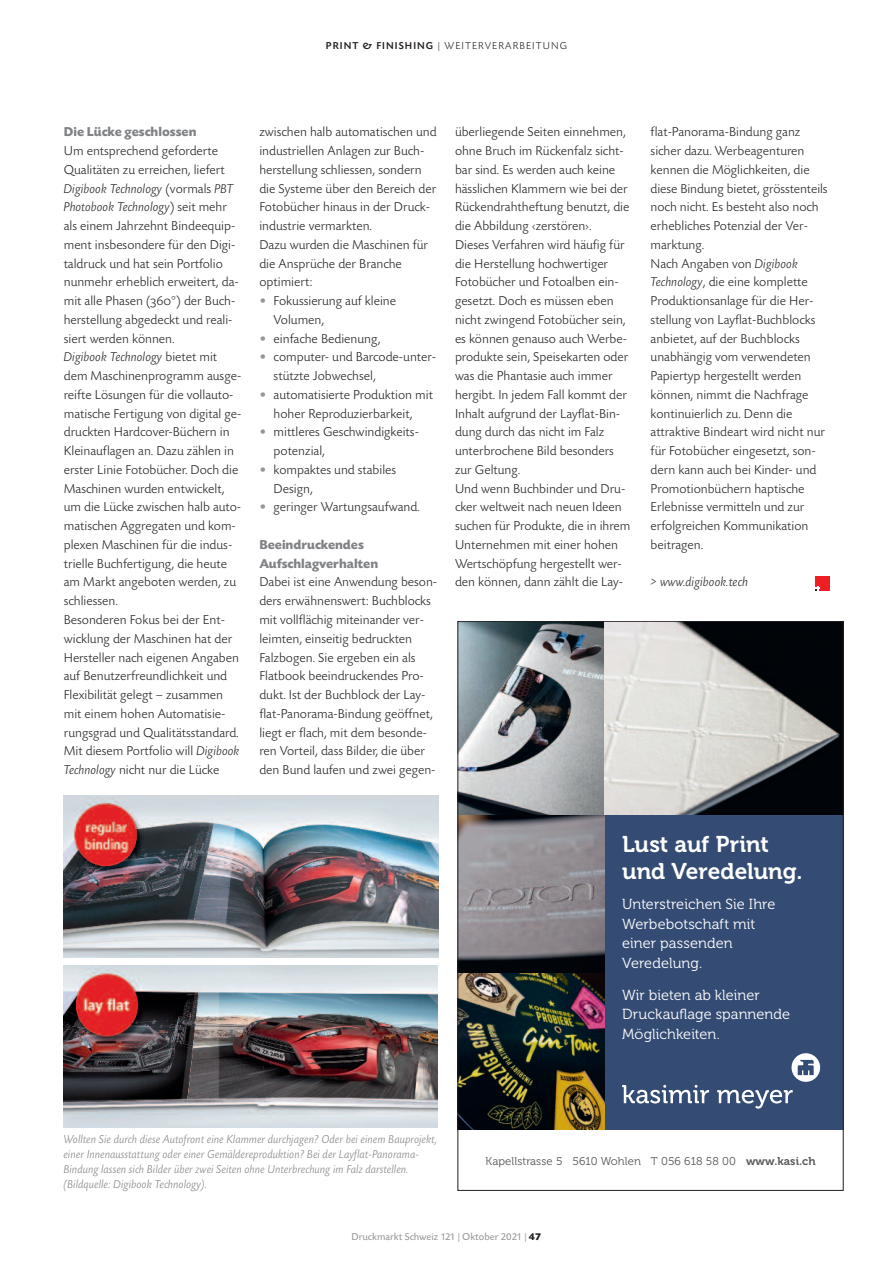
<style>
.page{position:relative;width:893px;height:1263px;background:#fff}
.page>*{position:absolute;margin:0;border:0;box-sizing:border-box;transform-origin:0 0}
.t1{font:22.65px/27.2px "Museo 700";color:#fff}
.t2{font:14.55px/19.5px "Museo 300";letter-spacing:.005em;color:#fff}
.t3{font:300 13.5px/18.8px "Today SB";color:#231f20}
.t4{font:700 13.5px/18.8px "Today SB";color:#808285}
.t5{font:italic 300 13.5px "Today SB";color:#231f20}
.t6{font:300 13.5px/18.8px "Today SB";color:#939598}
.t7{font:italic 300 12px/15px "Today SB";color:#808285}
.t8{font:11.4px "Museo 300";letter-spacing:.01em;color:#57585a}
.t9{font:10.5px "Today SB";color:#939598}
.t10{font:300 10.5px "Today SB";letter-spacing:.1em;color:#231f20}
.s1{font-weight:500}
.s2{font-style:italic}
.s3{font-family:"Today SB Caps Lig";font-weight:400}
.s4{font-family:"Museo 700"}
.s5{font-weight:700;color:#231f20}
</style>
<div class="page">
<img style="left:64px;top:796px;width:374px;height:161px">
<div style="left:458px;top:621px;width:385px;height:509px;background:#344c74"></div>
<svg style="left:717px;top:1090px;width:76px;height:19px"></svg>
<svg style="left:622px;top:1085px;width:87px;height:18px"></svg>
<svg style="left:791px;top:1053px;width:29px;height:29px"></svg>
<img style="left:460px;top:623px;width:381px;height:192px">
<img style="left:460px;top:815px;width:145px;height:315px">
<img style="left:64px;top:966px;width:374px;height:161px">
<div style="left:815px;top:576px;width:14px;height:15px;background:#ee1e24"></div>
<svg style="left:815px;top:586px;width:5px;height:5px"></svg>
<p class="t10" style="left:326px;top:40px;width:243px"><span class="s1">PRINT &amp; FINISHING</span> | WEITERVERARBEITUNG</p>
<p class="t4" style="left:64px;top:122px;width:134px">Die Lücke geschlossen</p>
<p class="t3" style="left:64px;top:141px;width:179px">Um entsprechend geforderte<br>Qualitäten zu erreichen, liefert<br><span class="s2">Digibook Technology</span> (vormals <span class="s2">PBT<br>Photobook Technology</span>) seit mehr als einem Jahrzehnt Bindeequip&shy;ment insbesondere für den Digi&shy;taldruck und hat sein Portfolio nunmehr erheblich erweitert, da&shy;mit alle Phasen (<span class="s3">360</span>°) der Buch&shy;herstellung abgedeckt und reali&shy;siert werden können.<br><span class="s2">Digibook Technology</span> bietet mit dem Maschinenprogramm ausge&shy;reifte Lösungen für die vollauto&shy;matische Fertigung von digital ge&shy;druckten Hardcover-Büchern in<br>Kleinauflagen an. Dazu zählen in erster Linie Fotobücher. Doch die<br>Maschinen wurden entwickelt, um die Lücke zwischen halb auto&shy;matischen Aggregaten und kom&shy;plexen Maschinen für die indus&shy;trielle Buchfertigung, die heute am Markt angeboten werden, zu schliessen.<br>Besonderen Fokus bei der Ent&shy;wicklung der Maschinen hat der<br>Hersteller nach eigenen Angaben auf Benutzerfreundlichkeit und<br>Flexibilität gelegt – zusammen mit einem hohen Automatisie&shy;rungsgrad und Qualitätsstandard.<br>Mit diesem Portfolio will <span class="s2">Digibook<br>Technology</span> nicht nur die Lücke</p>
<p class="t3" style="left:259px;top:122px;width:179px">zwischen halb automatischen und</p>
<p class="t3" style="left:259px;top:141px;width:166px">industriellen Anlagen zur Buch-</p>
<p class="t3" style="left:259px;top:160px;width:164px">herstellung schliessen, sondern</p>
<p class="t3" style="left:259px;top:179px;width:178px">die Systeme über den Bereich der</p>
<p class="t3" style="left:259px;top:197px;width:172px">Fotobücher hinaus in der Druck-</p>
<p class="t3" style="left:259px;top:216px;width:114px">industrie vermarkten.</p>
<p class="t3" style="left:259px;top:235px;width:170px">Dazu wurden die Maschinen für</p>
<p class="t3" style="left:259px;top:254px;width:144px">die Ansprüche der Branche</p>
<p class="t3" style="left:259px;top:272px;width:54px">optimiert:</p>
<p class="t3" style="left:274px;top:291px;width:124px">Fokussierung auf kleine</p>
<p class="t3" style="left:274px;top:310px;width:52px">Volumen,</p>
<p class="t3" style="left:274px;top:329px;width:108px">einfache Bedienung,</p>
<p class="t3" style="left:274px;top:347px;width:164px">computer- und Barcode-unter-</p>
<p class="t3" style="left:274px;top:366px;width:104px">stützte Jobwechsel,</p>
<p class="t3" style="left:274px;top:385px;width:161px">automatisierte Produktion mit</p>
<p class="t3" style="left:274px;top:404px;width:140px">hoher Reproduzierbarkeit,</p>
<p class="t3" style="left:274px;top:422px;width:147px">mittleres Geschwindigkeits-</p>
<p class="t3" style="left:274px;top:441px;width:53px">potenzial,</p>
<p class="t3" style="left:274px;top:460px;width:124px">kompaktes und stabiles</p>
<p class="t3" style="left:274px;top:479px;width:41px">Design,</p>
<p class="t3" style="left:274px;top:497px;width:148px">geringer Wartungsaufwand.</p>
<p class="t4" style="left:259px;top:535px;width:120px">Beeindruckendes<br>Aufschlagverhalten</p>
<p class="t3" style="left:259px;top:572px;width:179px">Dabei ist eine Anwendung beson&shy;ders erwähnenswert: Buchblocks mit vollflächig miteinander ver&shy;leimten, einseitig bedruckten<br>Falzbogen. Sie ergeben ein als<br>Flatbook beeindruckendes Pro&shy;dukt. Ist der Buchblock der Lay&shy;flat-Panorama-Bindung geöffnet, liegt er flach, mit dem besonde&shy;ren Vorteil, dass Bilder, die über den Bund laufen und zwei gegen-</p>
<p class="t6" style="left:259px;top:291px;width:8px">•</p>
<p class="t6" style="left:259px;top:328px;width:8px">• •</p>
<p class="t6" style="left:259px;top:385px;width:8px">•</p>
<p class="t6" style="left:259px;top:422px;width:8px">•</p>
<p class="t6" style="left:259px;top:460px;width:8px">•</p>
<p class="t6" style="left:259px;top:497px;width:8px">•</p>
<p class="t3" style="left:455px;top:122px;width:177px">überliegende Seiten einnehmen, ohne Bruch im Rückenfalz sicht&shy;bar sind. Es werden auch keine hässlichen Klammern wie bei der<br>Rückendrahtheftung benutzt, die die Abbildung ‹zerstören›.<br>Dieses Verfahren wird häufig für die Herstellung hochwertiger<br>Fotobücher und Fotoalben ein&shy;gesetzt. Doch es müssen eben nicht zwingend Fotobücher sein, es können genauso auch Werbe&shy;produkte sein, Speisekarten oder was die Phantasie auch immer hergibt. In jedem Fall kommt der<br>Inhalt aufgrund der Layflat-Bin&shy;dung durch das nicht im Falz unterbrochene Bild besonders zur Geltung.<br>Und wenn Buchbinder und Dru&shy;cker weltweit nach neuen Ideen suchen für Produkte, die in ihrem<br>Unternehmen mit einer hohen<br>Wertschöpfung hergestellt wer&shy;den können, dann zählt die Lay-</p>
<p class="t3" style="left:651px;top:122px;width:179px">flat-Panorama-Bindung ganz sicher dazu. Werbeagenturen kennen die Möglichkeiten, die diese Bindung bietet, grösstenteils noch nicht. Es besteht also noch erhebliches Potenzial der Ver&shy;marktung.<br>Nach Angaben von <span class="s2">Digibook<br>Technology</span>, die eine komplette<br>Produktionsanlage für die Her&shy;stellung von Layflat-Buchblocks anbietet, auf der Buchblocks unabhängig vom verwendeten<br>Papiertyp hergestellt werden können, nimmt die Nachfrage kontinuierlich zu. Denn die attraktive Bindeart wird nicht nur für Fotobücher eingesetzt, son&shy;dern kann auch bei Kinder- und<br>Promotionbüchern haptische<br>Erlebnisse vermitteln und zur erfolgreichen Kommunikation beitragen.</p>
<p class="t5" style="left:651px;top:574px;width:99px">&gt; www.digibook.tech</p>
<h1 class="t1" style="left:622px;top:833px;width:182px">Lust auf Print und Veredelung.</h1>
<p class="t2" style="left:622px;top:896px;width:155px">Unterstreichen Sie Ihre<br>Werbebotschaft mit einer passenden<br>Veredelung.</p>
<p class="t2" style="left:622px;top:987px;width:170px">Wir bieten ab kleiner<br>Druckauflage spannende<br>Möglichkeiten.</p>
<p class="t7" style="left:64px;top:1131px;width:375px">Wollten Sie durch diese Autofront eine Klammer durchjagen? Oder bei einem Bauprojekt, einer Innenausstattung oder einer Gemäldereproduktion? Bei der Layflat-Panorama-Bindung lassen sich Bilder über zwei Seiten ohne Unterbrechung im Falz darstellen. (Bildquelle: Digibook Technology).</p>
<p class="t8" style="left:485px;top:1156px;width:332px">Kapellstrasse 5 5610 Wohlen T 056 618 58 00 <span class="s4">www.kasi.ch</span></p>
<p class="t9" style="left:352px;top:1230px;width:191px">Druckmarkt Schweiz 121 | Oktober 2021 | <span class="s5">47</span></p>
</div>
